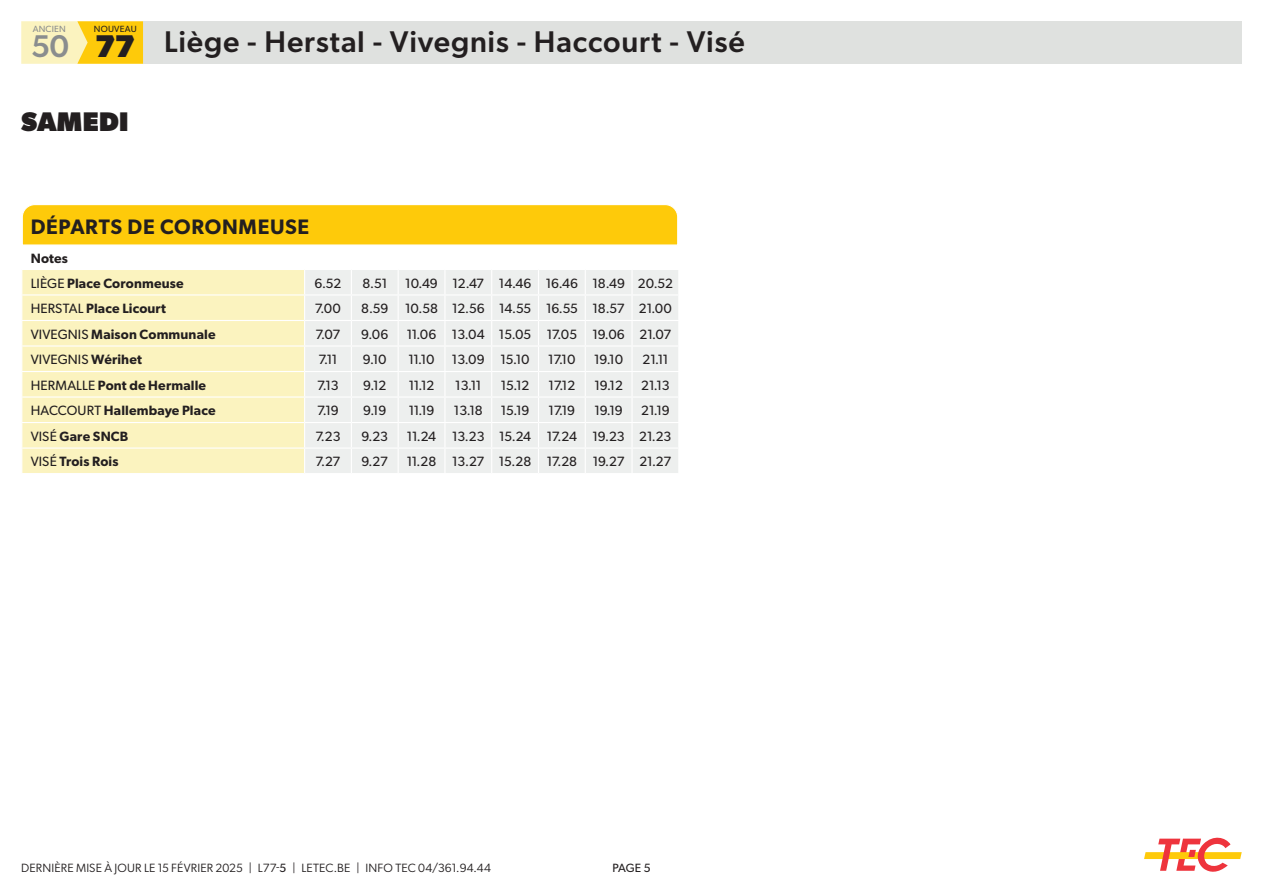
<style>
.page{position:relative;width:1263px;height:893px;background:#fff}
.page>*{position:absolute;margin:0;border:0;box-sizing:border-box;transform-origin:0 0}
.t1{font:500 31.5px "Gibson";color:#8a8d8e}
.t2{font:700 31.5px "Gibson";color:#231f20}
.t3{font:500 30px "Gibson";letter-spacing:.025em;color:#231f20}
.t4{font:800 27px "Gibson";letter-spacing:.01em;color:#231f20}
.t5{font:600 21px "Gibson";letter-spacing:.03em;color:#231f20}
.t6{font:13.5px "Gibson";color:#231f20}
.t7{font:600 13.5px "Gibson";letter-spacing:.01em;color:#231f20}
.t8{font:12px "Gibson";letter-spacing:.01em;color:#231f20}
.t9{font:12px "Gibson";color:#231f20}
.t10{font:9px "Gibson";letter-spacing:.025em;color:#231f20}
.t11{font:9px "Gibson";letter-spacing:.025em;color:#8a8d8e}
.s1{font-weight:400}
.s2{font-weight:600}
.s3{font-style:inherit}
</style>
<div class="page">
<div style="left:143px;top:21px;width:1099px;height:43px;background:#dfe1df"></div>
<div style="left:77px;top:21px;width:66px;height:43px;background:#feca0a"></div>
<svg style="left:21px;top:21px;width:67px;height:43px;background:#fbefb1"></svg>
<svg style="left:1144px;top:837px;width:98px;height:35px"></svg>
<svg style="left:22px;top:204px;width:656px;height:269px;background:#f6edc0"></svg>
<p class="t11" style="left:33px;top:23px;width:35px">ANCIEN</p>
<p class="t10" style="left:94px;top:23px;width:44px">NOUVEAU</p>
<h1 class="t2" style="left:95px;top:24px;width:42px">77</h1>
<h1 class="t1" style="left:32px;top:24px;width:39px">50</h1>
<p class="t4" style="left:21px;top:102px;width:109px">SAMEDI</p>
<h2 class="t3" style="left:164px;top:20px;width:582px">Liège - Herstal - Vivegnis - Haccourt - Visé</h2>
<p class="t5" style="left:31px;top:212px;width:280px">DÉPARTS DE CORONMEUSE</p>
<p class="t7" style="left:31px;top:249px;width:39px">Notes</p>
<p class="t7" style="left:31px;top:273px;width:154px"><span class="s1">LIÈGE</span> Place Coronmeuse</p>
<p class="t6" style="left:315px;top:274px;width:28px">6.52</p>
<p class="t6" style="left:362px;top:274px;width:26px">8.51</p>
<p class="t6" style="left:405px;top:274px;width:34px">10.49</p>
<p class="t6" style="left:452px;top:274px;width:33px">12.47</p>
<p class="t6" style="left:499px;top:274px;width:34px">14.46</p>
<p class="t6" style="left:546px;top:274px;width:34px">16.46</p>
<p class="t6" style="left:592px;top:274px;width:34px">18.49</p>
<p class="t6" style="left:638px;top:274px;width:37px">20.52</p>
<p class="t7" style="left:31px;top:299px;width:137px"><span class="s1">HERSTAL</span> Place Licourt</p>
<p class="t6" style="left:315px;top:299px;width:28px">7.00</p>
<p class="t6" style="left:361px;top:299px;width:29px">8.59</p>
<p class="t6" style="left:405px;top:299px;width:34px">10.58</p>
<p class="t6" style="left:452px;top:299px;width:34px">12.56</p>
<p class="t6" style="left:499px;top:299px;width:33px">14.55</p>
<p class="t6" style="left:546px;top:299px;width:33px">16.55</p>
<p class="t6" style="left:592px;top:299px;width:34px">18.57</p>
<p class="t6" style="left:639px;top:299px;width:35px">21.00</p>
<p class="t7" style="left:31px;top:324px;width:186px"><span class="s1">VIVEGNIS</span> Maison Communale</p>
<p class="t6" style="left:316px;top:325px;width:26px">7.07</p>
<p class="t6" style="left:361px;top:325px;width:29px">9.06</p>
<p class="t6" style="left:407px;top:325px;width:31px">11.06</p>
<p class="t6" style="left:452px;top:325px;width:34px">13.04</p>
<p class="t6" style="left:499px;top:325px;width:34px">15.05</p>
<p class="t6" style="left:547px;top:325px;width:32px">17.05</p>
<p class="t6" style="left:592px;top:325px;width:34px">19.06</p>
<p class="t6" style="left:639px;top:325px;width:33px">21.07</p>
<p class="t6" style="left:31px;top:350px;width:113px">VIVEGNIS <span class="s2">Wérihet</span></p>
<p class="t6" style="left:319px;top:350px;width:20px">7.11</p>
<p class="t6" style="left:363px;top:350px;width:25px">9.10</p>
<p class="t6" style="left:408px;top:350px;width:28px">11.10</p>
<p class="t6" style="left:452px;top:350px;width:34px">13.09</p>
<p class="t6" style="left:500px;top:350px;width:31px">15.10</p>
<p class="t6" style="left:548px;top:350px;width:29px">17.10</p>
<p class="t6" style="left:594px;top:350px;width:30px">19.10</p>
<p class="t6" style="left:643px;top:350px;width:27px">21.11</p>
<p class="t7" style="left:31px;top:375px;width:177px"><span class="s1">HERMALLE</span> Pont de Hermalle</p>
<p class="t6" style="left:317px;top:376px;width:23px">7.13</p>
<p class="t6" style="left:363px;top:376px;width:24px">9.12</p>
<p class="t6" style="left:409px;top:376px;width:27px">11.12</p>
<p class="t6" style="left:455px;top:376px;width:28px">13.11</p>
<p class="t6" style="left:501px;top:376px;width:30px">15.12</p>
<p class="t6" style="left:549px;top:376px;width:28px">17.12</p>
<p class="t6" style="left:594px;top:376px;width:30px">19.12</p>
<p class="t6" style="left:641px;top:376px;width:30px">21.13</p>
<p class="t7" style="left:31px;top:401px;width:186px"><span class="s1">HACCOURT</span> Hallembaye Place</p>
<p class="t6" style="left:317px;top:401px;width:23px">7.19</p>
<p class="t6" style="left:363px;top:401px;width:25px">9.19</p>
<p class="t6" style="left:409px;top:401px;width:27px">11.19</p>
<p class="t6" style="left:454px;top:401px;width:30px">13.18</p>
<p class="t6" style="left:501px;top:401px;width:30px">15.19</p>
<p class="t6" style="left:548px;top:401px;width:28px">17.19</p>
<p class="t6" style="left:594px;top:401px;width:30px">19.19</p>
<p class="t6" style="left:641px;top:401px;width:30px">21.19</p>
<p class="t7" style="left:31px;top:426px;width:99px"><span class="s1">VISÉ</span> Gare SNCB</p>
<p class="t6" style="left:315px;top:427px;width:27px">7.23</p>
<p class="t6" style="left:361px;top:427px;width:28px">9.23</p>
<p class="t6" style="left:407px;top:427px;width:31px">11.24</p>
<p class="t6" style="left:452px;top:427px;width:34px">13.23</p>
<p class="t6" style="left:499px;top:427px;width:34px">15.24</p>
<p class="t6" style="left:547px;top:427px;width:32px">17.24</p>
<p class="t6" style="left:593px;top:427px;width:34px">19.23</p>
<p class="t6" style="left:639px;top:427px;width:34px">21.23</p>
<p class="t7" style="left:31px;top:452px;width:89px"><span class="s1">VISÉ</span> Trois Rois</p>
<p class="t6" style="left:315px;top:452px;width:26px">7.27</p>
<p class="t6" style="left:362px;top:452px;width:28px">9.27</p>
<p class="t6" style="left:407px;top:452px;width:31px">11.28</p>
<p class="t6" style="left:452px;top:452px;width:34px">13.27</p>
<p class="t6" style="left:499px;top:452px;width:34px">15.28</p>
<p class="t6" style="left:547px;top:452px;width:32px">17.28</p>
<p class="t6" style="left:593px;top:452px;width:33px">19.27</p>
<p class="t6" style="left:639px;top:452px;width:33px">21.27</p>
<p class="t8" style="left:21px;top:859px;width:471px">DERNIÈRE MISE À JOUR LE 15 FÉVRIER 2025 | L77-<span class="s3">5</span> | LETEC.BE | INFO TEC 04/361.94.44</p>
<p class="t9" style="left:612px;top:859px;width:40px">PAGE 5</p>
</div>
